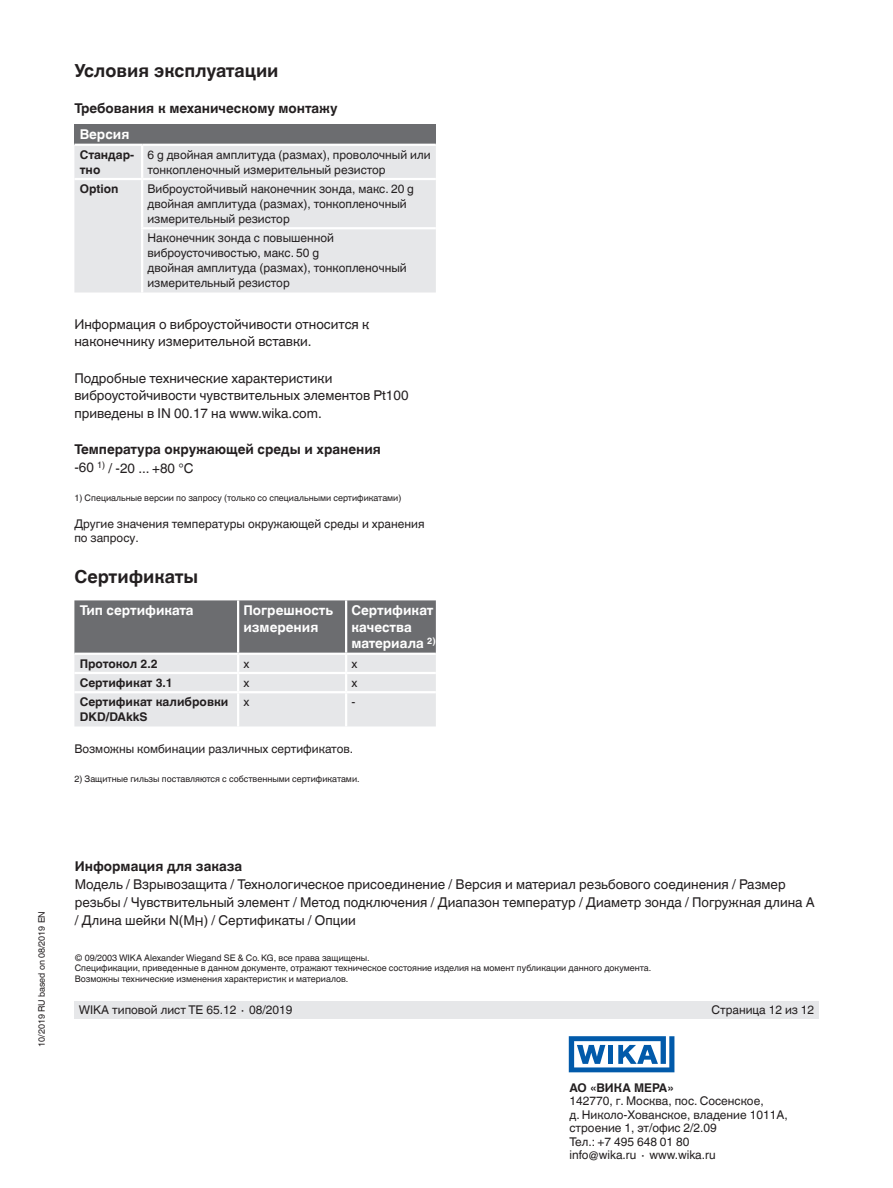
<style>
.page{position:relative;width:893px;height:1188px;background:#fff}
.page>*{position:absolute;margin:0;border:0;box-sizing:border-box;transform-origin:0 0}
.t1{font:700 18px "Helvetica World";color:#231f20}
.t2{font:13.5px/18px "Helvetica World";color:#231f20}
.t3{font:700 13.5px/18px "Helvetica World";color:#231f20}
.t4{font:700 13.5px/16.5px "Helvetica World";color:#fff}
.t5{font:12px/15px "Helvetica World";color:#231f20}
.t6{font:700 12px/15px "Helvetica World";color:#231f20}
.t7{font:9px/10.5px "Helvetica World";color:#231f20}
.s1{font-weight:400}
</style>
<div class="page">
<div style="left:74px;top:1001px;width:745px;height:17px;background:#e6e7e9"></div>
<svg style="left:569px;top:1036px;width:105px;height:36px"></svg>
<div style="left:74px;top:124px;width:362px;height:21px;background:#6c6d70"></div>
<div style="left:74px;top:146px;width:362px;height:147px;background:#e6e7e9"></div>
<hr style="left:141px;top:146px;width:2px;height:32px;background:#fff">
<hr style="left:142px;top:178px;width:294px;height:2px;background:#fff">
<hr style="left:141px;top:227px;width:295px;height:2px;background:#fff">
<hr style="left:74px;top:144px;width:68px;height:2px;background:#fff">
<hr style="left:142px;top:144px;width:294px;height:2px;background:#fff">
<hr style="left:74px;top:178px;width:68px;height:2px;background:#fff">
<hr style="left:141px;top:180px;width:2px;height:47px;background:#fff">
<hr style="left:141px;top:229px;width:2px;height:64px;background:#fff">
<svg style="left:74px;top:600px;width:362px;height:126px;background:#b3b4b6"></svg>
<hr style="left:74px;top:691px;width:164px;height:2px;background:#fff">
<hr style="left:238px;top:691px;width:108px;height:2px;background:#fff">
<hr style="left:237px;top:693px;width:2px;height:33px;background:#fff">
<hr style="left:346px;top:691px;width:90px;height:2px;background:#fff">
<hr style="left:345px;top:693px;width:2px;height:33px;background:#fff">
<hr style="left:74px;top:653px;width:164px;height:2px;background:#fff">
<hr style="left:238px;top:653px;width:108px;height:2px;background:#fff">
<hr style="left:346px;top:653px;width:90px;height:2px;background:#fff">
<h1 class="t1" style="left:74px;top:60px;width:206px">Условия эксплуатации</h1>
<p class="t3" style="left:74px;top:99px;width:265px">Требования к механическому монтажу</p>
<p class="t4" style="left:80px;top:127px;width:51px">Версия</p>
<p class="t6" style="left:80px;top:147px;width:56px">Стандар&shy;тно</p>
<p class="t5" style="left:147px;top:147px;width:285px">6 g двойная амплитуда (размах), проволочный или тонкопленочный измерительный резистор</p>
<p class="t6" style="left:80px;top:181px;width:40px">Option</p>
<p class="t5" style="left:147px;top:181px;width:268px">Виброустойчивый наконечник зонда, макс. 20 g двойная амплитуда (размах), тонкопленочный измерительный резистор</p>
<p class="t5" style="left:147px;top:231px;width:261px">Наконечник зонда с повышенной виброусточивостью, макс. 50 g<br>двойная амплитуда (размах), тонкопленочный измерительный резистор</p>
<p class="t2" style="left:74px;top:315px;width:296px">Информация о виброустойчивости относится к наконечнику измерительной вставки.</p>
<p class="t2" style="left:74px;top:369px;width:336px">Подробные технические характеристики виброустойчивости чувствительных элементов Pt100 приведены в IN 00.17 на www.wika.com.</p>
<p class="t3" style="left:74px;top:441px;width:308px">Температура окружающей среды и хранения <span class="s1">-60</span> <sup>1)</sup> <span class="s1">/ -20 ... +80 °C</span></p>
<p class="t7" style="left:74px;top:493px;width:328px">1) Специальные версии по запросу (только со специальными сертификатами)</p>
<p class="t5" style="left:74px;top:517px;width:352px;line-height:13.5px">Другие значения температуры окружающей среды и хранения по запросу.</p>
<h1 class="t1" style="left:74px;top:566px;width:125px">Сертификаты</h1>
<p class="t4" style="left:80px;top:603px;width:115px">Тип сертификата</p>
<p class="t4" style="left:243px;top:603px;width:91px">Погрешность измерения</p>
<p class="t4" style="left:351px;top:603px;width:86px">Сертификат качества материала <sup>2)</sup></p>
<p class="t6" style="left:80px;top:656px;width:79px">Протокол 2.2</p>
<p class="t5" style="left:243px;top:656px;width:7px">x</p>
<p class="t5" style="left:351px;top:656px;width:7px">x</p>
<p class="t6" style="left:80px;top:675px;width:95px">Сертификат 3.1</p>
<p class="t5" style="left:243px;top:675px;width:7px">x</p>
<p class="t5" style="left:351px;top:675px;width:7px">x</p>
<p class="t6" style="left:80px;top:695px;width:150px">Сертификат калибровки<br>DKD/DAkkS</p>
<p class="t5" style="left:243px;top:695px;width:7px">x</p>
<p class="t5" style="left:351px;top:695px;width:5px">-</p>
<p class="t5" style="left:74px;top:742px;width:280px">Возможны комбинации различных сертификатов.</p>
<p class="t7" style="left:74px;top:774px;width:287px">2) Защитные гильзы поставляются с собственными сертификатами.</p>
<p class="t7" style="left:36px;top:1047px;width:137px;rotate:-90deg">10/2019 RU based on 08/2019 EN</p>
<p class="t3" style="left:75px;top:857px;width:169px">Информация для заказа</p>
<p class="t2" style="left:75px;top:875px;width:742px">Модель / Взрывозащита / Технологическое присоединение / Версия и материал резьбового соединения / Размер резьбы / Чувствительный элемент / Метод подключения / Диапазон температур / Диаметр зонда / Погружная длина A / Длина шейки N(M<sub>H</sub>) / Сертификаты / Опции</p>
<p class="t7" style="left:75px;top:952px;width:578px">© 09/2003 WIKA Alexander Wiegand SE &amp; Co. KG, все права защищены.<br>Спецификации, приведенные в данном документе, отражают техническое состояние изделия на момент публикации данного документа.<br>Возможны технические изменения характеристик и материалов.</p>
<p class="t5" style="left:79px;top:1002px;width:215px">WIKA типовой лист TE 65.12 ∙ 08/2019</p>
<p class="t5" style="left:711px;top:1002px;width:104px">Страница 12 из 12</p>
<p class="t6" style="left:569px;top:1080px;width:106px">АО «ВИКА МЕРА»</p>
<p class="t5" style="left:569px;top:1094px;width:220px;line-height:13.5px">142770, г. Москва, пос. Сосенское,<br>д. Николо-Хованское, владение 1011А, строение 1, эт/офис 2/2.09<br>Тел.: +7 495 648 01 80<br>info@wika.ru ∙ www.wika.ru</p>
</div>
